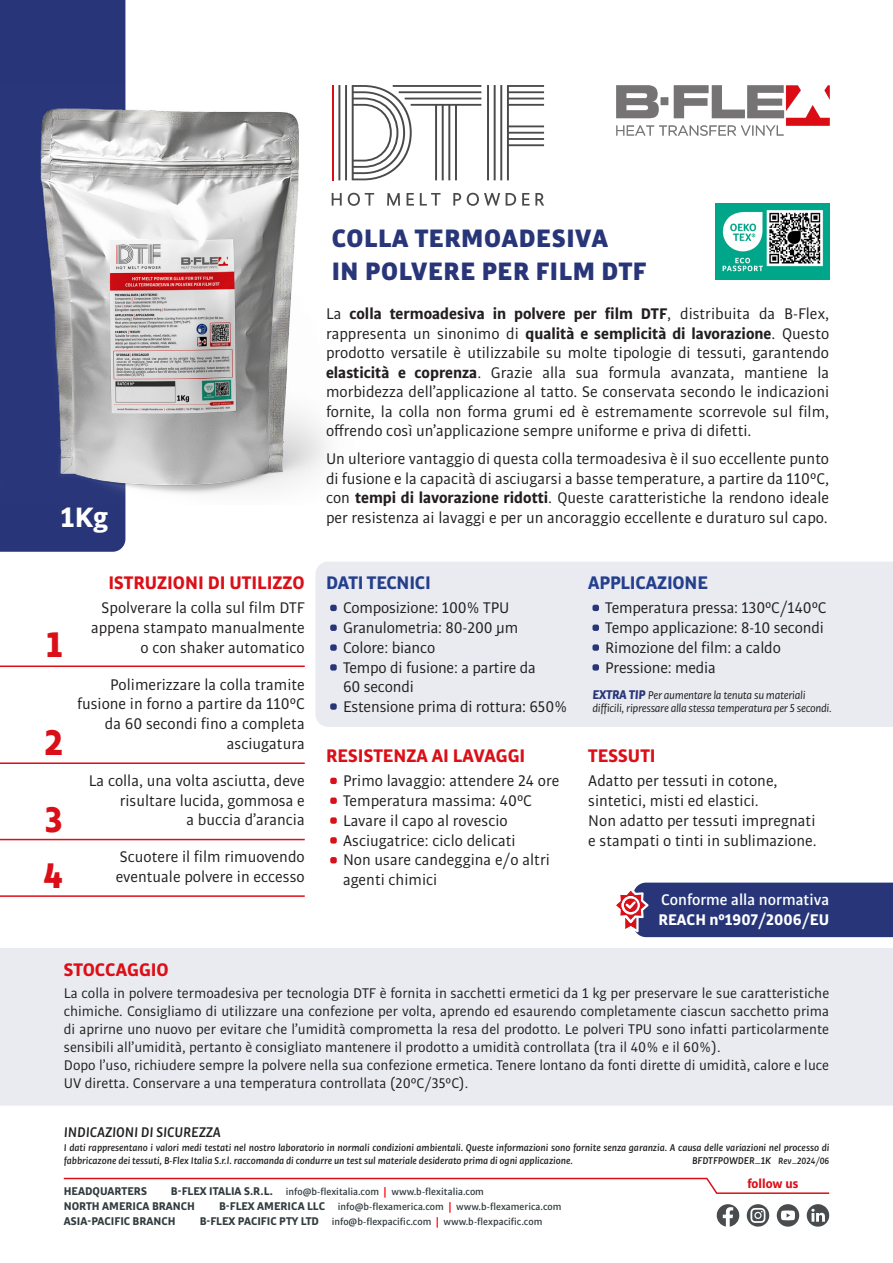
<style>
.page{position:relative;width:893px;height:1263px;background:#fff}
.page>*{position:absolute;margin:0;border:0;box-sizing:border-box;transform-origin:0 0}
.t1{font:700 40.5px "Golden Sans";color:#db0f17}
.t2{font:700 30px "Bulo";color:#fff}
.t3{font:900 27px/32.4px "Bulo";letter-spacing:.025em;color:#283679}
.t4{font:700 19.5px "Bulo";color:#db0f17}
.t5{font:700 19.5px "Bulo";letter-spacing:-.01em;color:#253f8e}
.t6{font:16.5px/19.5px "Bulo";color:#231f20}
.t7{font:500 16.5px "Bulo";color:#fff}
.t8{font:700 16.5px "Bulo";color:#fff}
.t9{font:15px/18px "Bulo";color:#231f20;text-align:justify}
.t10{font:italic 500 15px "Bulo";color:#231f20}
.t11{font:700 13.5px "Bulo";color:#db0f17}
.t12{font:italic 12px/13.5px "Bulo";letter-spacing:-.02em;color:#231f20}
.t13{font:700 12px "Bulo";color:#323c3f}
.t14{font:italic 500 10.5px/13.5px "Bulo";color:#231f20}
.t15{font:500 10.5px "Bulo";color:#323c3f}
.s1{font-weight:700}
.s2{font-weight:700;font-size:13.5px;color:#283679}
.s3{font-size:9.75px}
.s4{font-weight:700;font-size:12px}
.s5{font-weight:900;color:#ff040e}
</style>
<div class="page">
<svg style="left:717px;top:1204px;width:22px;height:22px"></svg>
<svg style="left:747px;top:1204px;width:22px;height:23px"></svg>
<svg style="left:777px;top:1204px;width:22px;height:22px"></svg>
<svg style="left:807px;top:1204px;width:23px;height:23px"></svg>
<svg style="left:63px;top:1177px;width:767px;height:17px"></svg>
<img style="left:617px;top:85px;width:212px;height:51px">
<svg style="left:487px;top:85px;width:57px;height:95px"></svg>
<svg style="left:382px;top:85px;width:99px;height:95px"></svg>
<svg style="left:387px;top:193px;width:13px;height:13px"></svg>
<svg style="left:407px;top:193px;width:7px;height:13px"></svg>
<svg style="left:420px;top:193px;width:21px;height:13px"></svg>
<svg style="left:453px;top:193px;width:8px;height:13px"></svg>
<svg style="left:467px;top:193px;width:33px;height:13px"></svg>
<svg style="left:506px;top:193px;width:10px;height:13px"></svg>
<svg style="left:522px;top:193px;width:22px;height:13px"></svg>
<div style="left:0;top:0;width:125px;height:552px;background:#283679"></div>
<img style="left:0;top:85px;width:382px;height:419px">
<div style="left:315px;top:562px;width:578px;height:165px;background:#e9ebf1"></div>
<hr style="left:0;top:665px;width:305px;height:2px;background:#db0f17">
<hr style="left:0;top:762px;width:305px;height:2px;background:#db0f17">
<hr style="left:0;top:839px;width:305px;height:1px;background:#db0f17">
<hr style="left:0;top:895px;width:305px;height:2px;background:#db0f17">
<div style="left:330px;top:778px;width:7px;height:6px;background:#db0f17;border-radius:2px"></div>
<div style="left:330px;top:797px;width:7px;height:7px;background:#db0f17;border-radius:2px"></div>
<div style="left:330px;top:817px;width:7px;height:7px;background:#db0f17;border-radius:2px"></div>
<div style="left:330px;top:837px;width:7px;height:6px;background:#db0f17;border-radius:2px"></div>
<div style="left:330px;top:857px;width:7px;height:6px;background:#db0f17;border-radius:2px"></div>
<div style="left:592px;top:605px;width:7px;height:6px;background:#283679;border-radius:2px"></div>
<div style="left:592px;top:624px;width:7px;height:7px;background:#283679;border-radius:2px"></div>
<div style="left:592px;top:644px;width:7px;height:7px;background:#283679;border-radius:2px"></div>
<div style="left:592px;top:664px;width:7px;height:7px;background:#283679;border-radius:2px"></div>
<div style="left:330px;top:605px;width:7px;height:6px;background:#283679;border-radius:2px"></div>
<div style="left:330px;top:624px;width:7px;height:7px;background:#283679;border-radius:2px"></div>
<div style="left:330px;top:644px;width:7px;height:7px;background:#283679;border-radius:2px"></div>
<div style="left:330px;top:664px;width:7px;height:7px;background:#283679;border-radius:2px"></div>
<div style="left:330px;top:703px;width:7px;height:7px;background:#283679;border-radius:2px"></div>
<div style="left:0;top:948px;width:893px;height:158px;background:#e9ebf1"></div>
<svg style="left:616px;top:882px;width:277px;height:55px;background:#3c4380"></svg>
<img style="left:716px;top:203px;width:113px;height:77px">
<p class="t2" style="left:61px;top:498px;width:49px">1Kg</p>
<p class="t1" style="left:45px;top:613px;width:19px">1</p>
<p class="t1" style="left:45px;top:711px;width:20px">2</p>
<p class="t1" style="left:44px;top:788px;width:20px">3</p>
<p class="t1" style="left:43px;top:844px;width:21px">4</p>
<p class="t4" style="left:108px;top:570px;width:198px">ISTRUZIONI DI UTILIZZO</p>
<p class="t6" style="left:91px;top:597px;width:215px;text-align:right">Spolverare la colla sul film DTF appena stampato manualmente</p>
<p class="t6" style="left:140px;top:637px;width:166px">o con shaker automatico</p>
<p class="t6" style="left:77px;top:674px;width:229px;text-align:right">Polimerizzare la colla tramite fusione in forno a partire da 110°C da 60 secondi fino a completa asciugatura</p>
<p class="t6" style="left:89px;top:770px;width:217px;text-align:right">La colla, una volta asciutta, deve risultare lucida, gommosa e</p>
<p class="t6" style="left:186px;top:810px;width:120px">a buccia d’arancia</p>
<p class="t6" style="left:116px;top:847px;width:190px">Scuotere il film rimuovendo eventuale polvere in eccesso</p>
<h3 class="t3" style="left:332px;top:221px;width:316px">COLLA TERMOADESIVA<br>IN POLVERE PER FILM DTF</h3>
<p class="t6" style="left:326px;top:304px;width:505px;text-align:justify">La <span class="s1">colla termoadesiva in polvere per film DTF</span>, distribuita da B-Flex, rappresenta un sinonimo di <span class="s1">qualità e semplicità di lavorazione</span>. Questo prodotto versatile è utilizzabile su molte tipologie di tessuti, garantendo <span class="s1">elasticità e coprenza</span>. Grazie alla sua formula avanzata, mantiene la morbidezza dell’applicazione al tatto. Se conservata secondo le indicazioni fornite, la colla non forma grumi ed è estremamente scorrevole sul film, offrendo così un’applicazione sempre uniforme e priva di difetti.</p>
<p class="t6" style="left:326px;top:449px;width:505px;text-align:justify">Un ulteriore vantaggio di questa colla termoadesiva è il suo eccellente punto di fusione e la capacità di asciugarsi a basse temperature, a partire da 110°C, con <span class="s1">tempi di lavorazione ridotti</span>. Queste caratteristiche la rendono ideale per resistenza ai lavaggi e per un ancoraggio eccellente e duraturo sul capo.</p>
<p class="t5" style="left:326px;top:570px;width:106px">DATI TECNICI</p>
<p class="t6" style="left:343px;top:598px;width:168px">Composizione: 100% TPU</p>
<p class="t6" style="left:343px;top:617px;width:177px">Granulometria: 80-200 μm</p>
<p class="t6" style="left:343px;top:637px;width:94px">Colore: bianco</p>
<p class="t6" style="left:343px;top:657px;width:194px">Tempo di fusione: a partire da</p>
<p class="t6" style="left:343px;top:677px;width:72px">60 secondi</p>
<p class="t6" style="left:343px;top:697px;width:226px">Estensione prima di rottura: 650%</p>
<p class="t4" style="left:326px;top:743px;width:201px">RESISTENZA AI LAVAGGI</p>
<p class="t6" style="left:343px;top:771px;width:218px">Primo lavaggio: attendere 24 ore</p>
<p class="t6" style="left:343px;top:790px;width:190px">Temperatura massima: 40°C</p>
<p class="t6" style="left:343px;top:810px;width:166px">Lavare il capo al rovescio</p>
<p class="t6" style="left:343px;top:830px;width:174px">Asciugatrice: ciclo delicati</p>
<p class="t6" style="left:343px;top:850px;width:208px">Non usare candeggina e/o altri agenti chimici</p>
<p class="t5" style="left:588px;top:570px;width:121px">APPLICAZIONE</p>
<p class="t6" style="left:605px;top:598px;width:223px">Temperatura pressa: 130°C/140°C</p>
<p class="t6" style="left:605px;top:617px;width:220px">Tempo applicazione: 8-10 secondi</p>
<p class="t6" style="left:605px;top:637px;width:177px">Rimozione del film: a caldo</p>
<p class="t6" style="left:605px;top:657px;width:112px">Pressione: media</p>
<p class="t12" style="left:592px;top:688px;width:241px"><span class="s2">EXTRA TIP</span> Per aumentare la tenuta su materiali difficili, ripressare alla stessa temperatura per 5 secondi.</p>
<p class="t4" style="left:588px;top:743px;width:69px">TESSUTI</p>
<p class="t6" style="left:588px;top:770px;width:191px">Adatto per tessuti in cotone, sintetici, misti ed elastici.</p>
<p class="t6" style="left:588px;top:810px;width:229px">Non adatto per tessuti impregnati</p>
<p class="t6" style="left:588px;top:830px;width:230px">e stampati o tinti in sublimazione.</p>
<p class="t7" style="left:661px;top:889px;width:170px">Conforme alla normativa</p>
<p class="t8" style="left:658px;top:909px;width:172px">REACH n°1907/2006/EU</p>
<p class="t4" style="left:64px;top:957px;width:107px">STOCCAGGIO</p>
<p class="t9" style="left:64px;top:984px;width:767px">La colla in polvere termoadesiva per tecnologia DTF è fornita in sacchetti ermetici da 1 kg per preservare le sue caratteristiche chimiche. Consigliamo di utilizzare una confezione per volta, aprendo ed esaurendo completamente ciascun sacchetto prima di aprirne uno nuovo per evitare che l’umidità comprometta la resa del prodotto. Le polveri TPU sono infatti particolarmente sensibili all’umidità, pertanto è consigliato mantenere il prodotto a umidità controllata (tra il 40% e il 60%).</p>
<p class="t9" style="left:64px;top:1056px;width:767px">Dopo l’uso, richiudere sempre la polvere nella sua confezione ermetica. Tenere lontano da fonti dirette di umidità, calore e luce<br>UV diretta. Conservare a una temperatura controllata (20°C/35°C).</p>
<p class="t10" style="left:64px;top:1123px;width:158px">INDICAZIONI DI SICUREZZA</p>
<p class="t14" style="left:64px;top:1140px;width:767px">I dati rappresentano i valori medi testati nel nostro laboratorio in normali condizioni ambientali. Queste informazioni sono fornite senza garanzia. A causa delle variazioni nel processo di fabbricazone dei tessuti, B-Flex Italia S.r.l. raccomanda di condurre un test sul materiale desiderato prima di ogni applicazione.</p>
<p class="t14" style="left:692px;top:1154px;width:139px">BFDTFPOWDER_1K <span class="s3">Rev_2024/06</span></p>
<p class="t11" style="left:747px;top:1174px;width:53px">follow us</p>
<p class="t13" style="left:64px;top:1183px;width:85px">HEADQUARTERS</p>
<p class="t15" style="left:171px;top:1185px;width:314px"><span class="s4">B-FLEX ITALIA S.R.L.</span> info@b-flexitalia.com <span class="s5">|</span> www.b-flexitalia.com</p>
<p class="t13" style="left:64px;top:1198px;width:133px">NORTH AMERICA BRANCH</p>
<p class="t15" style="left:219px;top:1200px;width:344px"><span class="s4">B-FLEX AMERICA LLC</span> info@b-flexamerica.com <span class="s5">|</span> www.b-flexamerica.com</p>
<p class="t13" style="left:64px;top:1213px;width:113px">ASIA-PACIFIC BRANCH</p>
<p class="t15" style="left:200px;top:1215px;width:344px"><span class="s4">B-FLEX PACIFIC PTY LTD</span> info@b-flexpacific.com <span class="s5">|</span> www.b-flexpacific.com</p>
</div>
